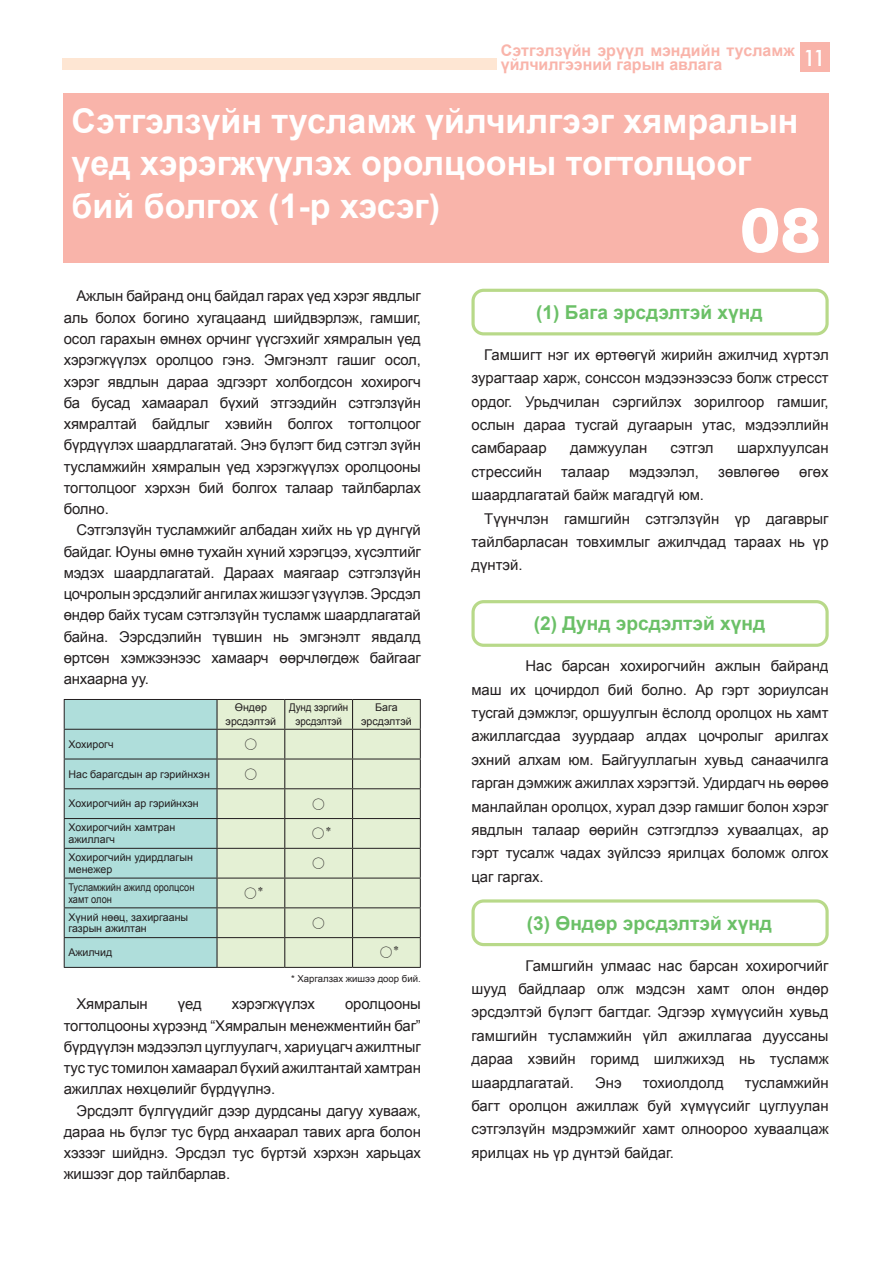
<style>
.page{position:relative;width:893px;height:1263px;background:#fff}
.page>*{position:absolute;margin:0;border:0;box-sizing:border-box;transform-origin:0 0}
.t1{font:800 53.1px "Gothic MB101 Pr 6 N";color:#fff}
.t2{font:700 34.05px/42.5px "Arial";color:#fff}
.t3{font:500 21.3px "Futura";color:#fff}
.t4{font:700 19.2px "Arial";color:#6bc067}
.t5{font:700 15.9px/13.8px "Arial";color:#f9b4aa}
.t6{font:14.85px/21.3px "Arial";letter-spacing:-.005em;color:#231f20;text-align:justify}
.t7{font:12.75px "Gothic MB101 Pr 6 N";color:#231f20}
.t8{font:10.65px/11.7px "Arial";color:#231f20}
.t9{font:10.65px/11.7px "Arial";color:#231f20;scale:.87 1}
.t10{font:10.65px/13.8px "Arial";color:#231f20;text-align:center;scale:.92 1}
.t11{font:9.6px "Arial";color:#231f20}
.t12{font:7.5px "Gothic MB101 Pr 6 N";color:#231f20}
</style>
<div class="page">
<div style="left:800px;top:43px;width:29px;height:29px;background:#f9b4aa"></div>
<div style="left:63px;top:58px;width:434px;height:12px;background:#fee6d3"></div>
<div style="left:64px;top:94px;width:765px;height:169px;background:#f9b4aa"></div>
<div style="left:471px;top:289px;width:358px;height:46px;border:3px solid #b8d989;border-radius:11px"></div>
<div style="left:471px;top:600px;width:358px;height:47px;border:3px solid #b8d989;border-radius:11px"></div>
<div style="left:471px;top:899px;width:358px;height:47px;border:3px solid #b8d989;border-radius:11px"></div>
<div style="left:218px;top:700px;width:202px;height:267px;background:#e4f0d4"></div>
<hr style="left:216px;top:700px;width:2px;height:29px;background:#231f20">
<hr style="left:216px;top:730px;width:2px;height:28px;background:#231f20">
<hr style="left:216px;top:759px;width:2px;height:29px;background:#231f20">
<hr style="left:216px;top:789px;width:2px;height:29px;background:#231f20">
<hr style="left:216px;top:819px;width:2px;height:29px;background:#231f20">
<hr style="left:216px;top:849px;width:2px;height:29px;background:#231f20">
<hr style="left:216px;top:878px;width:2px;height:29px;background:#231f20">
<hr style="left:216px;top:908px;width:2px;height:29px;background:#231f20">
<hr style="left:216px;top:938px;width:2px;height:29px;background:#231f20">
<svg style="left:284px;top:700px;width:1px;height:267px"></svg>
<svg style="left:352px;top:700px;width:1px;height:267px"></svg>
<hr style="left:217px;top:699px;width:68px;height:1px;background:#231f20">
<hr style="left:285px;top:699px;width:68px;height:1px;background:#231f20">
<hr style="left:353px;top:699px;width:68px;height:1px;background:#231f20">
<hr style="left:217px;top:729px;width:68px;height:1px;background:#231f20">
<hr style="left:285px;top:729px;width:68px;height:1px;background:#231f20">
<hr style="left:353px;top:729px;width:68px;height:1px;background:#231f20">
<hr style="left:217px;top:758px;width:68px;height:1px;background:#231f20">
<hr style="left:285px;top:758px;width:68px;height:1px;background:#231f20">
<hr style="left:353px;top:758px;width:68px;height:1px;background:#231f20">
<hr style="left:217px;top:788px;width:68px;height:1px;background:#231f20">
<hr style="left:285px;top:788px;width:68px;height:1px;background:#231f20">
<hr style="left:353px;top:788px;width:68px;height:1px;background:#231f20">
<hr style="left:217px;top:818px;width:68px;height:1px;background:#231f20">
<hr style="left:285px;top:818px;width:68px;height:1px;background:#231f20">
<hr style="left:353px;top:818px;width:68px;height:1px;background:#231f20">
<hr style="left:217px;top:848px;width:68px;height:1px;background:#231f20">
<hr style="left:285px;top:848px;width:68px;height:1px;background:#231f20">
<hr style="left:353px;top:848px;width:68px;height:1px;background:#231f20">
<hr style="left:217px;top:878px;width:68px;height:1px;background:#231f20">
<hr style="left:285px;top:878px;width:68px;height:1px;background:#231f20">
<hr style="left:353px;top:878px;width:68px;height:1px;background:#231f20">
<hr style="left:217px;top:907px;width:68px;height:1px;background:#231f20">
<hr style="left:285px;top:907px;width:68px;height:1px;background:#231f20">
<hr style="left:353px;top:907px;width:68px;height:1px;background:#231f20">
<svg style="left:64px;top:699px;width:153px;height:268px;background:#a9d6d3"></svg>
<hr style="left:217px;top:937px;width:68px;height:1px;background:#231f20">
<hr style="left:285px;top:937px;width:68px;height:1px;background:#231f20">
<hr style="left:353px;top:937px;width:68px;height:1px;background:#231f20">
<svg style="left:420px;top:700px;width:1px;height:267px"></svg>
<hr style="left:64px;top:967px;width:153px;height:1px;background:#231f20">
<hr style="left:217px;top:967px;width:68px;height:1px;background:#231f20">
<hr style="left:285px;top:967px;width:68px;height:1px;background:#231f20">
<hr style="left:353px;top:967px;width:68px;height:1px;background:#231f20">
<p class="t5" style="left:501px;top:44px;width:295px">Сэтгэлзүйн эрүүл мэндийн тусламж үйлчилгээний гарын авлага</p>
<p class="t2" style="left:71px;top:100px;width:728px">Сэтгэлзүйн тусламж үйлчилгээг хямралын үед хэрэгжүүлэх оролцооны тогтолцоог бий болгох (1-р хэсэг)</p>
<h3 class="t3" style="left:803px;top:43px;width:25px">11</h3>
<p class="t1" style="left:740px;top:187px;width:82px">08</p>
<p class="t6" style="left:64px;top:286px;width:359px;text-indent:13px">Ажлын байранд онц байдал гарах үед хэрэг явдлыг аль болох богино хугацаанд шийдвэрлэж, гамшиг, осол гарахын өмнөх орчинг үүсгэхийг хямралын үед хэрэгжүүлэх оролцоо гэнэ. Эмгэнэлт гашиг осол, хэрэг явдлын дараа эдгээрт холбогдсон хохирогч ба бусад хамаарал бүхий этгээдийн сэтгэлзүйн хямралтай байдлыг хэвийн болгох тогтолцоог бүрдүүлэх шаардлагатай. Энэ бүлэгт бид сэтгэл зүйн тусламжийн хямралын үед хэрэгжүүлэх оролцооны тогтолцоог хэрхэн бий болгох талаар тайлбарлах болно.</p>
<p class="t6" style="left:64px;top:520px;width:359px;text-indent:13px">Сэтгэлзүйн тусламжийг албадан хийх нь үр дүнгүй байдаг. Юуны өмнө тухайн хүний хэрэгцээ, хүсэлтийг мэдэх шаардлагатай. Дараах маягаар сэтгэлзүйн цочролын эрсдэлийг ангилах жишээг үзүүлэв. Эрсдэл өндөр байх тусам сэтгэлзүйн тусламж шаардлагатай байна. Ээрсдэлийн түвшин нь эмгэнэлт явдалд өртсөн хэмжээнээс хамаарч өөрчлөгдөж байгааг анхаарна уу.</p>
<p class="t8" style="left:226px;top:701px;width:52px;line-height:13.8px;text-align:center">Өндөр эрсдэлтэй</p>
<p class="t10" style="left:289px;top:701px;width:66px">Дунд зэргийн эрсдэлтэй</p>
<p class="t8" style="left:361px;top:701px;width:52px;line-height:13.8px;text-align:center">Бага эрсдэлтэй</p>
<p class="t8" style="left:68px;top:738px;width:47px">Хохирогч</p>
<p class="t7" style="left:245px;top:733px;width:14px">○</p>
<p class="t8" style="left:68px;top:768px;width:143px">Нас барагсдын ар гэрийнхэн</p>
<p class="t7" style="left:245px;top:763px;width:14px">○</p>
<p class="t8" style="left:68px;top:798px;width:132px">Хохирогчийн ар гэрийнхэн</p>
<p class="t7" style="left:312px;top:793px;width:14px">○</p>
<p class="t8" style="left:68px;top:822px;width:108px">Хохирогчийн хамтран ажиллагч</p>
<p class="t7" style="left:312px;top:823px;width:14px">○</p>
<p class="t12" style="left:325px;top:823px;width:9px">＊</p>
<p class="t8" style="left:68px;top:852px;width:126px">Хохирогчийн удирдлагын менежер</p>
<p class="t7" style="left:312px;top:853px;width:14px">○</p>
<p class="t9" style="left:68px;top:881px;width:146px">Тусламжийн ажилд оролцсон хамт олон</p>
<p class="t7" style="left:244px;top:882px;width:14px">○</p>
<p class="t12" style="left:257px;top:882px;width:9px">＊</p>
<p class="t8" style="left:68px;top:911px;width:121px">Хүний нөөц, захиргааны газрын ажилтан</p>
<p class="t7" style="left:312px;top:912px;width:14px">○</p>
<p class="t8" style="left:68px;top:947px;width:45px">Ажилчид</p>
<p class="t7" style="left:380px;top:942px;width:14px">○</p>
<p class="t12" style="left:392px;top:942px;width:9px">＊</p>
<p class="t11" style="left:291px;top:973px;width:131px">* Харгалзах жишээ доор бий.</p>
<p class="t6" style="left:77px;top:993px;width:73px">Хямралын</p>
<p class="t6" style="left:178px;top:993px;width:25px">үед</p>
<p class="t6" style="left:232px;top:993px;width:85px">хэрэгжүүлэх</p>
<p class="t6" style="left:64px;top:993px;width:359px;text-indent:281px">оролцооны тогтолцооны хүрээнд “Хямралын менежментийн баг” бүрдүүлэн мэдээлэл цуглуулагч, хариуцагч ажилтныг тус тус томилон хамаарал бүхий ажилтантай хамтран ажиллах нөхцөлийг бүрдүүлнэ.</p>
<p class="t6" style="left:64px;top:1100px;width:359px;text-indent:13px">Эрсдэлт бүлгүүдийг дээр дурдсаны дагуу хувааж, дараа нь бүлэг тус бүрд анхаарал тавих арга болон хэзээг шийднэ. Эрсдэл тус бүртэй хэрхэн харьцах жишээг дор тайлбарлав.</p>
<p class="t4" style="left:536px;top:299px;width:228px">(1) Бага эрсдэлтэй хүнд</p>
<p class="t6" style="left:471px;top:343px;width:359px;line-height:23.4px;text-indent:13px">Гамшигт нэг их өртөөгүй жирийн ажилчид хүртэл зурагтаар харж, сонссон мэдээнээсээ болж стресст ордог. Урьдчилан сэргийлэх зорилгоор гамшиг, ослын дараа тусгай дугаарын утас, мэдээллийн самбараар</p>
<p class="t6" style="left:570px;top:438px;width:79px">дамжуулан</p>
<p class="t6" style="left:671px;top:438px;width:45px">сэтгэл</p>
<p class="t6" style="left:737px;top:438px;width:93px">шархлуулсан</p>
<p class="t6" style="left:471px;top:461px;width:72px">стрессийн</p>
<p class="t6" style="left:561px;top:461px;width:50px">талаар</p>
<p class="t6" style="left:629px;top:461px;width:71px">мэдээлэл,</p>
<p class="t6" style="left:718px;top:461px;width:63px">зөвлөгөө</p>
<p class="t6" style="left:799px;top:461px;width:31px">өгөх</p>
<p class="t6" style="left:471px;top:485px;width:234px">шаардлагатай байж магадгүй юм.</p>
<p class="t6" style="left:471px;top:507px;width:359px;line-height:23.4px;text-indent:13px">Түүнчлэн гамшгийн сэтгэлзүйн үр дагаврыг тайлбарласан товхимлыг ажилчдад тараах нь үр дүнтэй.</p>
<p class="t4" style="left:534px;top:611px;width:233px">(2) Дунд эрсдэлтэй хүнд</p>
<p class="t6" style="left:471px;top:654px;width:359px;line-height:23.4px;text-indent:54px">Нас барсан хохирогчийн ажлын байранд маш их цочирдол бий болно. Ар гэрт зориулсан тусгай дэмжлэг, оршуулгын ёслолд оролцох нь хамт ажиллагсдаа зуурдаар алдах цочролыг арилгах эхний алхам юм. Байгууллагын хувьд санаачилга гарган дэмжиж ажиллах хэрэгтэй. Удирдагч нь өөрөө манлайлан оролцох, хурал дээр гамшиг болон хэрэг явдлын талаар өөрийн сэтгэгдлээ хуваалцах, ар гэрт тусалж чадах зүйлсээ ярилцах боломж олгох цаг гаргах.</p>
<p class="t4" style="left:527px;top:910px;width:247px">(3) Өндөр эрсдэлтэй хүнд</p>
<p class="t6" style="left:471px;top:954px;width:359px;line-height:23.4px;text-indent:54px">Гамшгийн улмаас нас барсан хохирогчийг шууд байдлаар олж мэдсэн хамт олон өндөр эрсдэлтэй бүлэгт багтдаг. Эдгээр хүмүүсийн хувьд гамшгийн тусламжийн үйл ажиллагаа дууссаны дараа хэвийн горимд шилжихэд нь тусламж шаардлагатай.</p>
<p class="t6" style="left:595px;top:1072px;width:28px">Энэ</p>
<p class="t6" style="left:643px;top:1072px;width:83px">тохиолдолд</p>
<p class="t6" style="left:471px;top:1071px;width:359px;line-height:23.4px;text-indent:273px">тусламжийн багт оролцон ажиллаж буй хүмүүсийг цуглуулан сэтгэлзүйн мэдрэмжийг хамт олноороо хуваалцаж ярилцах нь үр дүнтэй байдаг.</p>
</div>
